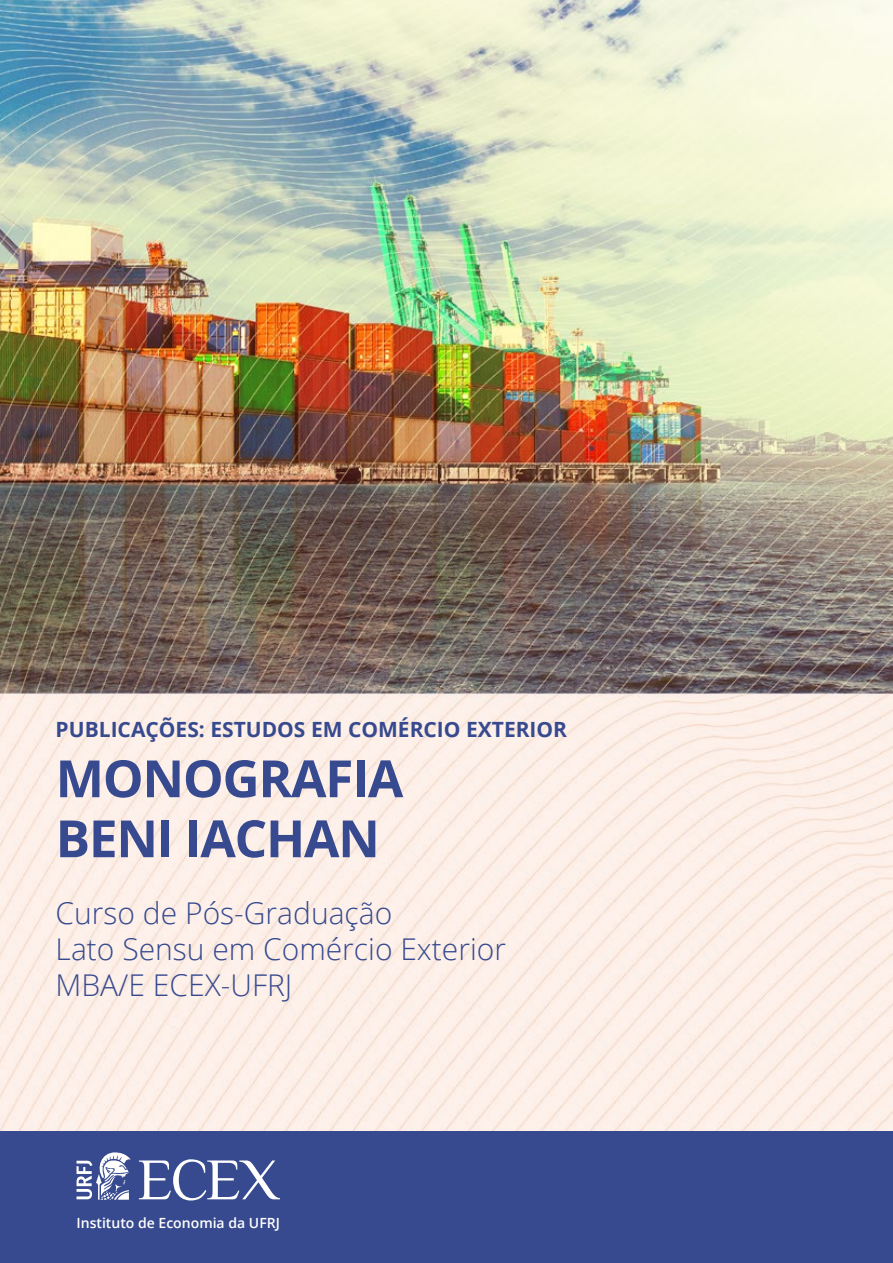
<style>
.page{position:relative;width:893px;height:1263px;background:#fff}
.page>*{position:absolute;margin:0;border:0;box-sizing:border-box;transform-origin:0 0}
.t1{font:700 51.3px/60px "Open Sans";letter-spacing:-.025em;color:#374a8f}
.t2{font:300 30px/36px "Open Sans";color:#374a8f}
.t3{font:700 21px "Open Sans";color:#374a8f}
.t4{font:600 13.95px "Open Sans";color:#fff}
</style>
<div class="page">
<img style="left:0;top:0;width:893px;height:691px">
<div style="left:0;top:691px;width:893px;height:440px;background:#fef1eb"></div>
<div style="left:0;top:1131px;width:893px;height:132px;background:#374a8f"></div>
<svg style="left:77px;top:1152px;width:54px;height:48px"></svg>
<svg style="left:139px;top:1159px;width:141px;height:41px"></svg>
<p class="t3" style="left:56px;top:715px;width:513px">PUBLICAÇÕES: ESTUDOS EM COMÉRCIO EXTERIOR</p>
<h1 class="t1" style="left:56px;top:747px;width:349px">MONOGRAFIA<br>BENI IACHAN</h1>
<p class="t2" style="left:56px;top:895px;width:452px">Curso de Pós-Graduação<br>Lato Sensu em Comércio Exterior<br>MBA/E ECEX-UFRJ</p>
<p class="t4" style="left:77px;top:1213px;width:205px">Instituto de Economia da UFRJ</p>
</div>
